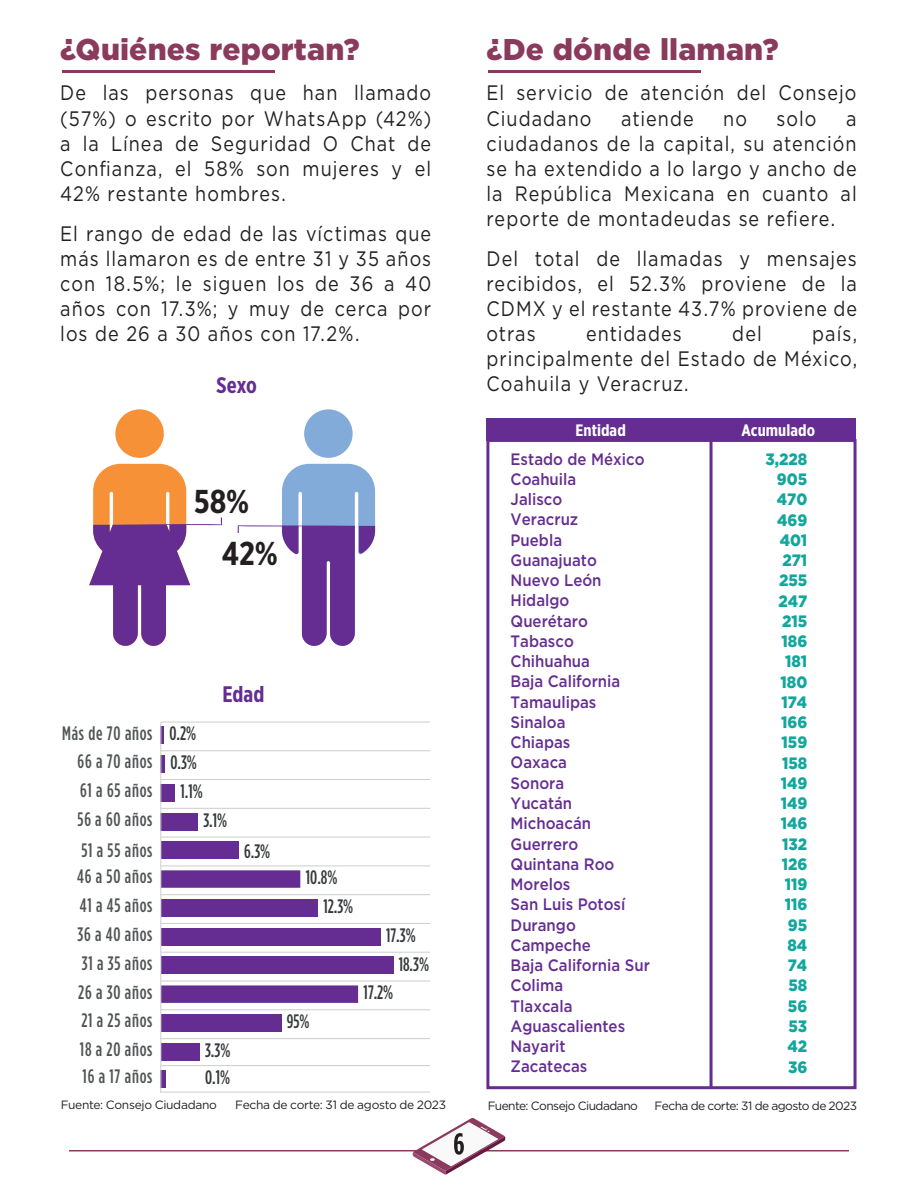
<style>
.page{position:relative;width:918px;height:1188px;background:#fff}
.page>*{position:absolute;margin:0;border:0;box-sizing:border-box;transform-origin:0 0}
.t1{font:700 33px "Gotham X Narrow";color:#231f20}
.t2{font:900 30px "Gotham";letter-spacing:.005em;color:#8a3a5c}
.t3{font:700 22.5px "Gotham X Narrow";color:#652d91}
.t4{font:20.85px/25px "Gotham";letter-spacing:.06em;color:#231f20;text-align:justify;scale:.86 1}
.t5{font:500 19.5px/27px "Gotham Cond";letter-spacing:.045em;color:#515455;scale:.94 1}
.t6{font:500 19.5px "Gotham Cond";color:#36393c;scale:.94 1}
.t7{font:500 16.5px/20.2px "Gotham";color:#652d91;scale:.91 1}
.t8{font:900 16.5px/20.2px "Gotham";color:#12a79d;text-align:right;scale:.91 1}
.t9{font:700 16.5px "Gotham X Narrow";letter-spacing:.005em;color:#fff;scale:1.06 1}
.t10{font:12px "Gotham";letter-spacing:-.04em;color:#231f20}
.t11{font:12px "Gotham";letter-spacing:-.02em;color:#231f20}
</style>
<div class="page">
<hr style="left:62px;top:70px;width:213px;height:3px;background:#8a3a5c">
<hr style="left:488px;top:70px;width:213px;height:3px;background:#8a3a5c">
<div style="left:487px;top:418px;width:369px;height:22px;background:#652d91"></div>
<div style="left:486px;top:439px;width:371px;height:650px;border:3px solid #652d91"></div>
<hr style="left:710px;top:440px;width:3px;height:648px;background:#652d91">
<div style="left:161px;top:1070px;width:5px;height:17px;background:#652d91"></div>
<hr style="left:161px;top:722px;width:269px;height:1px;background:#cfd1d0">
<hr style="left:161px;top:750px;width:269px;height:1px;background:#cfd1d0">
<hr style="left:161px;top:779px;width:269px;height:1px;background:#cfd1d0">
<hr style="left:161px;top:808px;width:269px;height:1px;background:#cfd1d0">
<hr style="left:161px;top:837px;width:269px;height:1px;background:#cfd1d0">
<hr style="left:161px;top:865px;width:269px;height:1px;background:#cfd1d0">
<hr style="left:161px;top:894px;width:269px;height:1px;background:#cfd1d0">
<hr style="left:161px;top:923px;width:269px;height:1px;background:#cfd1d0">
<hr style="left:161px;top:952px;width:269px;height:1px;background:#cfd1d0">
<hr style="left:161px;top:980px;width:269px;height:2px;background:#cfd1d0">
<hr style="left:161px;top:1009px;width:269px;height:1px;background:#cfd1d0">
<hr style="left:161px;top:1065px;width:269px;height:1px;background:#cfd1d0">
<hr style="left:161px;top:1038px;width:269px;height:1px;background:#cfd1d0">
<hr style="left:161px;top:1092px;width:269px;height:1px;background:#cfd1d0">
<div style="left:161px;top:1043px;width:39px;height:17px;background:#652d91"></div>
<div style="left:161px;top:1014px;width:120px;height:18px;background:#652d91"></div>
<svg style="left:161px;top:985px;width:198px;height:18px"></svg>
<div style="left:161px;top:957px;width:233px;height:17px;background:#652d91"></div>
<div style="left:161px;top:928px;width:220px;height:17px;background:#652d91"></div>
<div style="left:161px;top:899px;width:157px;height:17px;background:#652d91"></div>
<svg style="left:161px;top:870px;width:139px;height:18px"></svg>
<div style="left:161px;top:842px;width:78px;height:17px;background:#652d91"></div>
<div style="left:161px;top:813px;width:37px;height:17px;background:#652d91"></div>
<div style="left:161px;top:784px;width:14px;height:17px;background:#652d91"></div>
<svg style="left:161px;top:755px;width:4px;height:18px"></svg>
<hr style="left:161px;top:727px;width:3px;height:17px;background:#652d91">
<hr style="left:160px;top:722px;width:1px;height:371px;background:#cfd1d0">
<div style="left:304px;top:409px;width:49px;height:49px;background:#83abda;border-radius:50%"></div>
<div style="left:115px;top:409px;width:49px;height:49px;background:#f69137;border-radius:50%"></div>
<svg style="left:89px;top:464px;width:133px;height:182px"></svg>
<svg style="left:237px;top:464px;width:138px;height:182px"></svg>
<hr style="left:69px;top:1150px;width:780px;height:1px;background:#8a3a5c">
<svg style="left:413px;top:1118px;width:92px;height:57px"></svg>
<h2 class="t2" style="left:60px;top:29px;width:301px">¿Quiénes reportan?</h2>
<p class="t4" style="left:60px;top:80px;width:433px">De las personas que han llamado (57%) o escrito por WhatsApp (42%) a la Línea de Seguridad O Chat de Confianza, el 58% son mujeres y el 42% restante hombres.</p>
<p class="t4" style="left:60px;top:221px;width:433px">El rango de edad de las víctimas que más llamaron es de entre 31 y 35 años con 18.5%; le siguen los de 36 a 40 años con 17.3%; y muy de cerca por los de 26 a 30 años con 17.2%.</p>
<p class="t3" style="left:217px;top:371px;width:42px">Sexo</p>
<h1 class="t1" style="left:194px;top:481px;width:57px">58%</h1>
<h1 class="t1" style="left:222px;top:533px;width:57px">42%</h1>
<p class="t3" style="left:222px;top:680px;width:43px">Edad</p>
<p class="t5" style="left:62px;top:719px;width:98px">Más de 70 años</p>
<p class="t6" style="left:169px;top:722px;width:30px">0.2%</p>
<p class="t5" style="left:78px;top:748px;width:81px">66 a 70 años</p>
<p class="t6" style="left:170px;top:751px;width:30px">0.3%</p>
<p class="t5" style="left:80px;top:777px;width:78px">61 a 65 años</p>
<p class="t6" style="left:181px;top:780px;width:25px">1.1%</p>
<p class="t5" style="left:77px;top:805px;width:81px">56 a 60 años</p>
<p class="t6" style="left:203px;top:809px;width:27px">3.1%</p>
<p class="t5" style="left:81px;top:837px;width:77px">51 a 55 años</p>
<p class="t6" style="left:244px;top:840px;width:29px">6.3%</p>
<p class="t5" style="left:77px;top:863px;width:81px">46 a 50 años</p>
<p class="t6" style="left:306px;top:866px;width:35px">10.8%</p>
<p class="t5" style="left:80px;top:892px;width:79px">41 a 45 años</p>
<p class="t6" style="left:323px;top:895px;width:33px">12.3%</p>
<p class="t5" style="left:77px;top:921px;width:81px">36 a 40 años</p>
<p class="t6" style="left:386px;top:924px;width:33px">17.3%</p>
<p class="t5" style="left:82px;top:949px;width:77px">31 a 35 años</p>
<p class="t6" style="left:399px;top:953px;width:34px">18.3%</p>
<p class="t5" style="left:78px;top:978px;width:80px">26 a 30 años</p>
<p class="t6" style="left:364px;top:981px;width:33px">17.2%</p>
<p class="t5" style="left:81px;top:1007px;width:77px">21 a 25 años</p>
<p class="t6" style="left:287px;top:1010px;width:26px">95%</p>
<p class="t5" style="left:80px;top:1036px;width:79px">18 a 20 años<br>16 a 17 años</p>
<p class="t6" style="left:205px;top:1039px;width:29px">3.3%</p>
<p class="t6" style="left:205px;top:1066px;width:28px">0.1%</p>
<h2 class="t2" style="left:486px;top:29px;width:294px">¿De dónde llaman?</h2>
<p class="t4" style="left:486px;top:80px;width:432px">El servicio de atención del Consejo<br>Ciudadano</p>
<p class="t4" style="left:621px;top:105px;width:86px">atiende</p>
<p class="t4" style="left:723px;top:105px;width:29px">no</p>
<p class="t4" style="left:777px;top:105px;width:48px">solo</p>
<p class="t4" style="left:486px;top:105px;width:432px;text-indent:360px">a ciudadanos de la capital, su atención se ha extendido a lo largo y ancho de la República Mexicana en cuanto al reporte de montadeudas se refiere.</p>
<p class="t4" style="left:486px;top:246px;width:432px">Del total de llamadas y mensajes recibidos, el 52.3% proviene de la CDMX y el restante 43.7% proviene de otras</p>
<p class="t4" style="left:486px;top:321px;width:433px;text-indent:326px">país, principalmente del Estado de México, Coahuila y Veracruz.</p>
<p class="t4" style="left:586px;top:321px;width:113px">entidades</p>
<p class="t4" style="left:732px;top:321px;width:36px">del</p>
<p class="t9" style="left:576px;top:420px;width:49px">Entidad</p>
<p class="t9" style="left:742px;top:420px;width:71px">Acumulado</p>
<p class="t7" style="left:511px;top:448px;width:155px">Estado de México<br>Coahuila<br>Jalisco<br>Veracruz<br>Puebla<br>Guanajuato<br>Nuevo León<br>Hidalgo<br>Querétaro<br>Tabasco<br>Chihuahua<br>Baja California<br>Tamaulipas<br>Sinaloa<br>Chiapas<br>Oaxaca<br>Sonora<br>Yucatán<br>Michoacán<br>Guerrero<br>Quintana Roo<br>Morelos<br>San Luis Potosí<br>Durango<br>Campeche<br>Baja California Sur<br>Colima<br>Tlaxcala<br>Aguascalientes<br>Nayarit<br>Zacatecas</p>
<p class="t8" style="left:766px;top:449px;width:47px">3,228<br>905<br>470<br>469<br>401<br>271<br>255<br>247<br>215<br>186<br>181<br>180<br>174<br>166<br>159<br>158<br>149<br>149<br>146<br>132<br>126<br>119<br>116<br>95<br>84<br>74<br>58<br>56<br>53<br>42<br>36</p>
<p class="t10" style="left:61px;top:1097px;width:158px">Fuente: Consejo Ciudadano</p>
<p class="t11" style="left:235px;top:1097px;width:213px">Fecha de corte: 31 de agosto de 2023</p>
<p class="t10" style="left:488px;top:1098px;width:152px">Fuente: Consejo Ciudadano</p>
<p class="t10" style="left:655px;top:1098px;width:204px">Fecha de corte: 31 de agosto de 2023</p>
</div>
